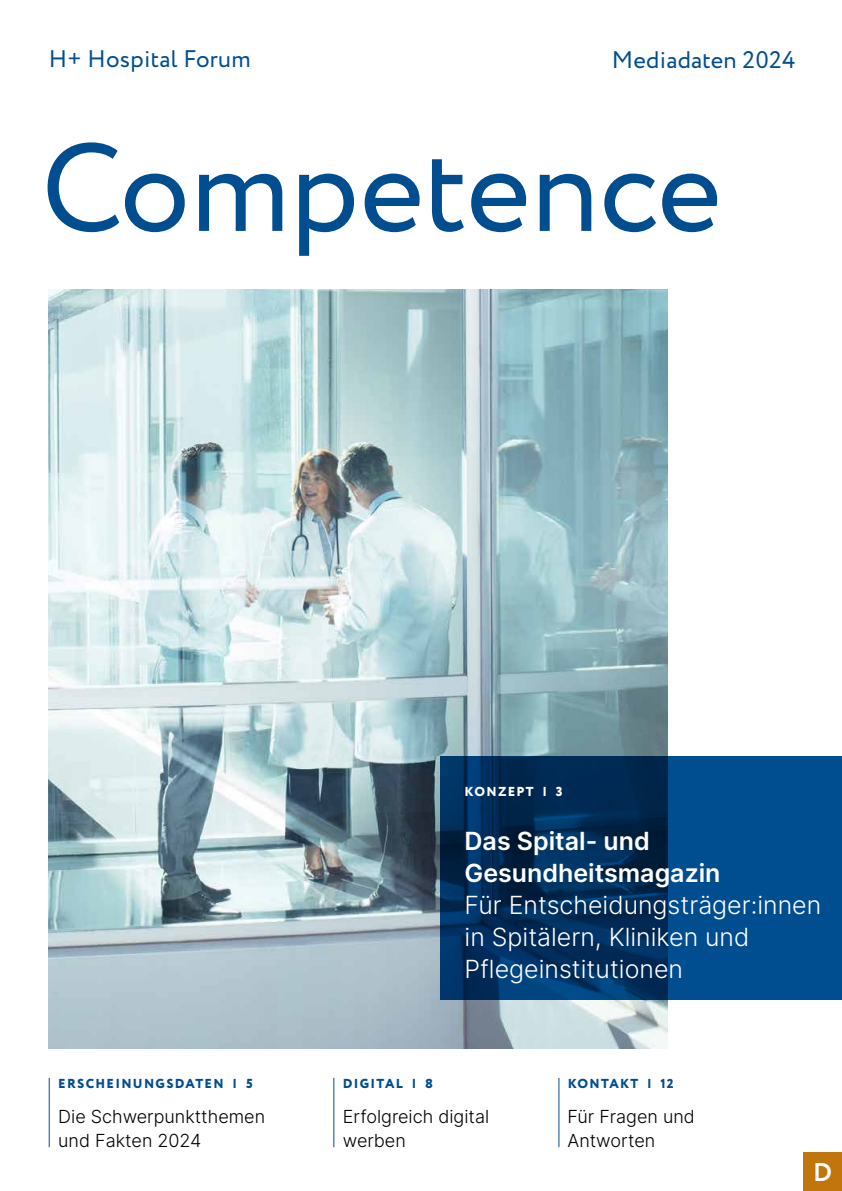
<style>
.page{position:relative;width:842px;height:1191px;background:#fff}
.page>*{position:absolute;margin:0;border:0;box-sizing:border-box;transform-origin:0 0}
.t1{font:124.6px "Circe";color:#004e90}
.t2{font:700 25.6px "Circe";color:#fff}
.t3{font:300 25px/32px "Inter";color:#fff}
.t4{font:600 25px/32px "Inter";color:#fff}
.t5{font:24px "Circe";letter-spacing:.01em;color:#004e90}
.t6{font:300 18px/24px "Inter";color:#000}
.t7{font:800 13px "Circe";letter-spacing:.1em;color:#004e90}
.t8{font:800 13px "Circe";letter-spacing:.1em;color:#fff}
</style>
<div class="page">
<div style="left:803px;top:1152px;width:39px;height:39px;background:#c2750c"></div>
<img style="left:49px;top:290px;width:619px;height:758px">
<svg style="left:441px;top:756px;width:401px;height:244px"></svg>
<hr style="left:333px;top:1077px;width:1px;height:70px;background:#004e90">
<hr style="left:558px;top:1077px;width:1px;height:70px;background:#004e90">
<hr style="left:49px;top:1077px;width:1px;height:70px;background:#004e90">
<h3 class="t5" style="left:49px;top:43px;width:203px">H+ Hospital Forum</h3>
<h3 class="t5" style="left:612px;top:44px;width:185px">Mediadaten 2024</h3>
<h1 class="t1" style="left:41px;top:106px;width:682px">Competence</h1>
<p class="t8" style="left:465px;top:782px;width:100px">KONZEPT | 3</p>
<h3 class="t4" style="left:464px;top:824px;width:257px">Das Spital- und<br>Gesundheitsmagazin</h3>
<h3 class="t3" style="left:464px;top:888px;width:358px">Für Entscheidungsträger:innen in Spitälern, Kliniken und<br>Pflegeinstitutionen</h3>
<p class="t7" style="left:58px;top:1074px;width:196px">ERSCHEINUNGSDATEN | 5</p>
<p class="t7" style="left:568px;top:1074px;width:108px">KONTAKT | 12</p>
<p class="t6" style="left:343px;top:1104px;width:148px">Erfolgreich digital werben</p>
<p class="t7" style="left:343px;top:1074px;width:92px">DIGITAL | 8</p>
<p class="t6" style="left:58px;top:1104px;width:208px">Die Schwerpunktthemen und Fakten 2024</p>
<p class="t6" style="left:568px;top:1104px;width:129px">Für Fragen und<br>Antworten</p>
<h2 class="t2" style="left:813px;top:1154px;width:20px">D</h2>
</div>
